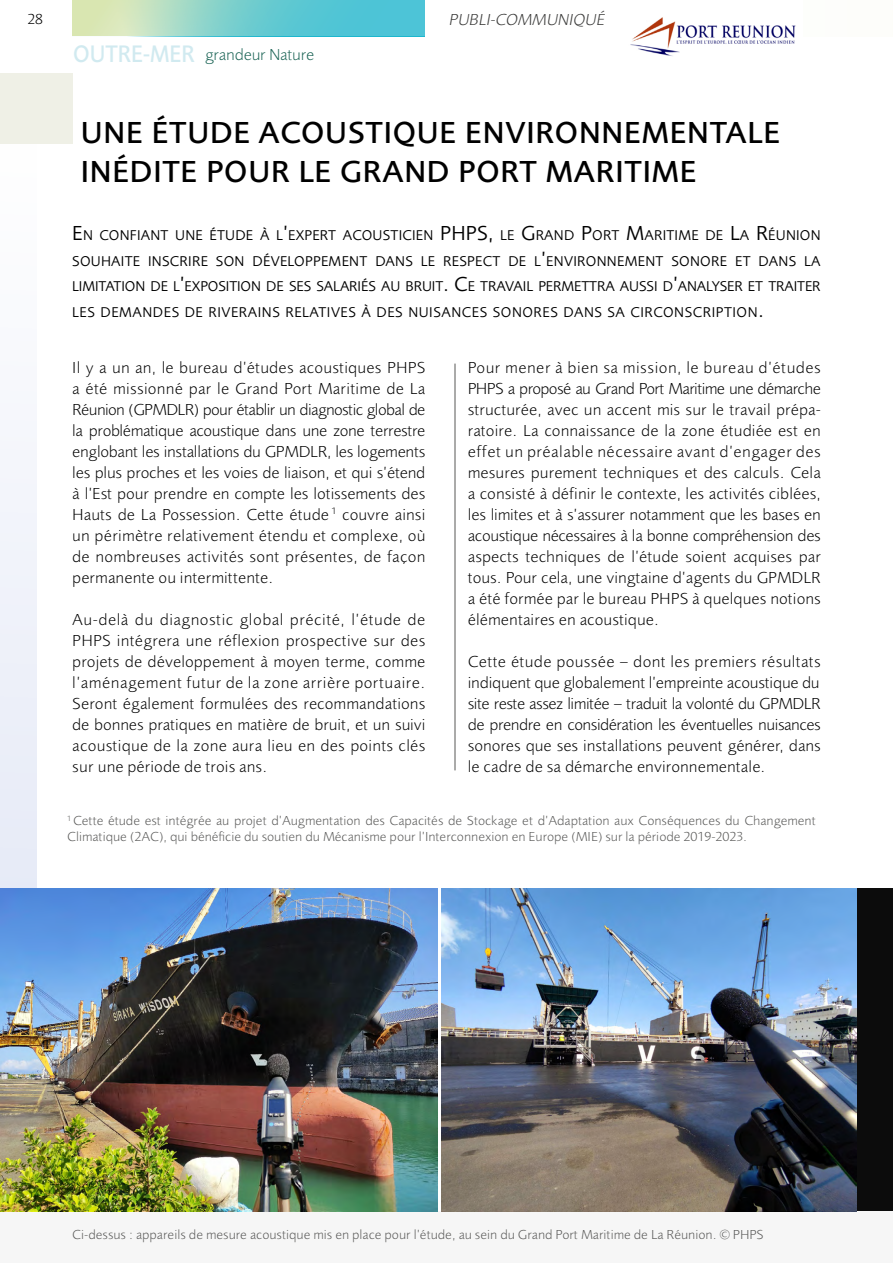
<style>
.page{position:relative;width:893px;height:1263px;background:#fff}
.page>*{position:absolute;margin:0;border:0;box-sizing:border-box;transform-origin:0 0}
.t1{font:500 31.5px/39px "Foundry Sans";letter-spacing:.025em;color:#000}
.t2{font:500 24.75px "Foundry Sans";color:#d1eaf0;scale:.91 1}
.t3{font:300 16.5px/21px "Foundry Sans";letter-spacing:.015em;color:#000;text-align:justify}
.t4{font:300 16.5px "Foundry Sans";letter-spacing:-.025em;color:#000}
.t5{font:300 16.5px "Foundry Sans";letter-spacing:-.01em;color:#000}
.t6{font:italic 300 16.5px "Foundry Sans";color:#3c3c3b}
.t7{font:300 16.5px "Foundry Sans";color:#1b6455}
.t8{font:300 15px "Foundry Sans";color:#000}
.t9{font:14.7px/25.5px "Foundry Sans";letter-spacing:.015em;color:#000}
.t10{font:300 13.5px/16.2px "Foundry Sans";letter-spacing:.01em;color:#575756}
.s1{font-size:21px}
</style>
<div class="page">
<div style="left:0;top:144px;width:36px;height:1068px;background:#f2f4fb"></div>
<div style="left:0;top:34px;width:72px;height:110px;background:#eff0e6"></div>
<div style="left:0;top:0;width:425px;height:72px;background:#fff"></div>
<img style="left:630px;top:17px;width:166px;height:39px">
<svg style="left:72px;top:0;width:353px;height:36px;background:#84d1cb"></svg>
<hr style="left:455px;top:364px;width:1px;height:406px;background:#575756">
<div style="left:857px;top:889px;width:36px;height:323px;background:#0c0c0c"></div>
<div style="left:0;top:1212px;width:893px;height:51px;background:#f6f6f6"></div>
<img style="left:0;top:889px;width:437px;height:323px">
<img style="left:441px;top:889px;width:416px;height:323px">
<p class="t8" style="left:28px;top:10px;width:17px">28</p>
<p class="t6" style="left:449px;top:10px;width:160px">PUBLI-COMMUNIQUÉ</p>
<p class="t2" style="left:73px;top:40px;width:135px">OUTRE-MER</p>
<p class="t7" style="left:205px;top:45px;width:110px">grandeur Nature</p>
<p class="t1" style="left:81px;top:113px;width:701px">UNE ÉTUDE ACOUSTIQUE ENVIRONNEMENTALE<br>INÉDITE POUR LE GRAND PORT MARITIME</p>
<p class="t9" style="left:72px;top:223px;width:750px"><span class="s1">E</span>N CONFIANT UNE ÉTUDE À L<span class="s1">’</span>EXPERT ACOUSTICIEN <span class="s1">PHPS,</span> LE <span class="s1">G</span>RAND <span class="s1">P</span>ORT <span class="s1">M</span>ARITIME DE <span class="s1">L</span>A <span class="s1">R</span>ÉUNION<br>SOUHAITE INSCRIRE SON DÉVELOPPEME</p>
<p class="t9" style="left:349px;top:248px;width:278px">NT DANS LE RESPECT DE L<span class="s1">’</span>ENVIRONNEME</p>
<p class="t9" style="left:72px;top:248px;width:750px;text-align:justify;text-indent:573px">NT SONORE ET DANS LA LIMITATION DE L<span class="s1">’</span>EXPOSITION DE SES SALARIÉS AU BRUIT<span class="s1">. C</span>E TRAVAIL PERMETTRA AUSSI D<span class="s1">’</span>ANALYSER ET TRAITER LES DEMANDES DE RIVERAINS RELATIVES À DES NUISANCES SONORES DANS SA CIRCONSCRIPTION<span class="s1">.</span></p>
<p class="t3" style="left:72px;top:357px;width:354px">Il y a un an, le bureau d’études acoustiques PHPS a été missionné par le Grand Port Maritime de La</p>
<p class="t4" style="left:72px;top:399px;width:354px">Réunion (GPMDLR) pour établir un diagnostic global de</p>
<p class="t5" style="left:72px;top:420px;width:354px">la problématique acoustique dans une zone terrestre</p>
<p class="t3" style="left:72px;top:441px;width:354px">englobant les installations du GPMDLR, les logements les plus proches et les voies de liaison, et qui s’étend à l’Est pour prendre en compte les lotissements des Hauts de La Possession. Cette étude <sup>1</sup> couvre ainsi un périmètre relativement étendu et complexe, où de nombreuses activités sont présentes, de façon permanente ou intermittente.</p>
<p class="t3" style="left:72px;top:609px;width:354px">Au-delà du diagnostic global précité, l’étude de PHPS intégrera une réflexion prospective sur des projets de développement à moyen terme, comme l’aménagement futur de la zone arrière portuaire.<br>Seront également formulées des recommandations de bonnes pratiques en matière de bruit, et un suivi acoustique de la zone aura lieu en des points clés sur une période de trois ans.</p>
<p class="t3" style="left:468px;top:357px;width:354px">Pour mener à bien sa mission, le bureau d’études PHPS a proposé au Grand Port Maritime une démarche structurée, avec un accent mis sur le travail prépa&shy;ratoire. La connaissance de la zone étudiée est en effet un préalable nécessaire avant d’engager des mesures purement techniques et des calculs. Cela a consisté à définir le contexte, les activités ciblées, les limites et à s’assurer notamment que les bases en acoustique nécessaires à la bonne compréhension des aspects techniques de l’étude soient acquises par tous. Pour cela, une vingtaine d’agents du GPMDLR a été formée par le bureau PHPS à quelques notions élémentaires en acoustique.</p>
<p class="t3" style="left:468px;top:651px;width:354px">Cette étude poussée – dont les premiers résultats indiquent que globalement l’empreinte acoustique du</p>
<p class="t3" style="left:468px;top:693px;width:354px">site reste assez limitée – traduit la volonté du GPMDLR de prendre en considération les éventuelles nuisances sonores que ses installations peuvent générer, dans le cadre de sa démarche environnementale.</p>
<p class="t10" style="left:67px;top:812px;width:750px"><sup>1</sup> Cette étude est intégrée au projet d’Augmentation des Capacités de Stockage et d’Adaptation aux Conséquences du Changement<br>Climatique (2AC), qui bénéficie du soutien du Mécanisme pour l’Interconnexion en Europe (MIE) sur la période 2019-2023.</p>
<p class="t10" style="left:72px;top:1226px;width:693px">Ci-dessus : appareils de mesure acoustique mis en place pour l’étude, au sein du Grand Port Maritime de La Réunion. © PHPS</p>
</div>
